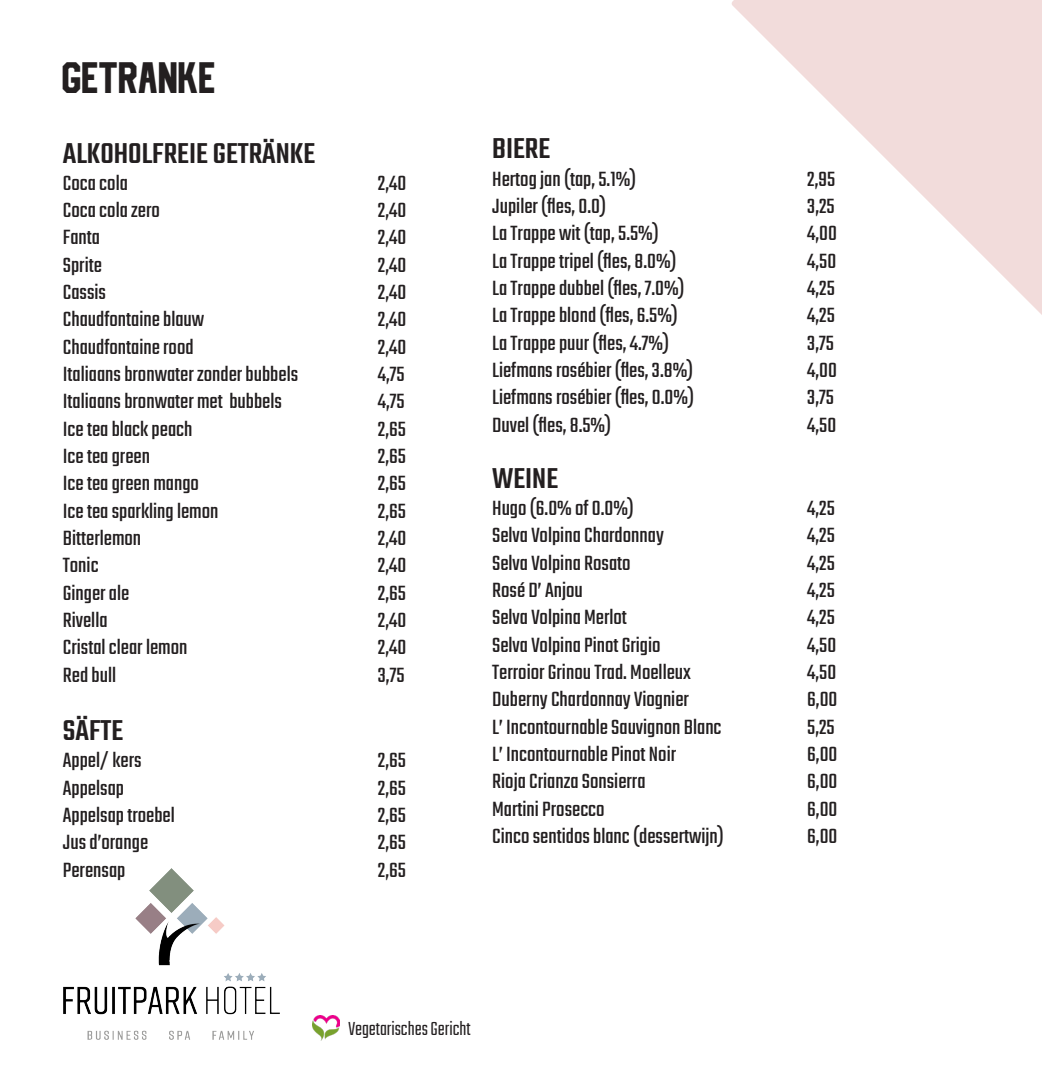
<style>
.page{position:relative;width:1042px;height:1077px;background:#fff}
.page>*{position:absolute;margin:0;border:0;box-sizing:border-box;transform-origin:0 0}
.t1{font:43.75px "CLASSIC Regular";color:#231f20}
.t2{font:500 31.5px "Teko";color:#231f20}
.t3{font:22.75px "Teko";color:#231f20}
.t4{font:300 21px "Teko";color:#231f20}
</style>
<div class="page">
<svg style="left:731px;top:0;width:311px;height:315px"></svg>
<img style="left:63px;top:868px;width:217px;height:171px">
<img style="left:313px;top:1015px;width:26px;height:25px">
<p class="t1" style="left:63px;top:53px;width:155px">GETRÄNKE</p>
<p class="t2" style="left:63px;top:135px;width:254px">ALKOHOLFREIE GETRÄNKE</p>
<p class="t3" style="left:63px;top:170px;width:67px">Coca cola</p>
<p class="t3" style="left:378px;top:170px;width:30px">2,40</p>
<p class="t3" style="left:63px;top:198px;width:99px">Coca cola zero</p>
<p class="t3" style="left:378px;top:198px;width:30px">2,40</p>
<p class="t3" style="left:63px;top:225px;width:39px">Fanta</p>
<p class="t3" style="left:378px;top:225px;width:30px">2,40</p>
<p class="t3" style="left:63px;top:252px;width:41px">Sprite</p>
<p class="t3" style="left:378px;top:252px;width:30px">2,40</p>
<p class="t3" style="left:63px;top:279px;width:45px">Cassis</p>
<p class="t3" style="left:378px;top:279px;width:30px">2,40</p>
<p class="t3" style="left:63px;top:307px;width:143px">Chaudfontaine blauw</p>
<p class="t3" style="left:378px;top:307px;width:30px">2,40</p>
<p class="t3" style="left:63px;top:334px;width:132px">Chaudfontaine rood</p>
<p class="t3" style="left:378px;top:334px;width:30px">2,40</p>
<p class="t3" style="left:63px;top:361px;width:237px">Italiaans bronwater zonder bubbels</p>
<p class="t3" style="left:378px;top:361px;width:28px">4,75</p>
<p class="t3" style="left:63px;top:389px;width:221px">Italiaans bronwater met bubbels</p>
<p class="t3" style="left:378px;top:389px;width:28px">4,75</p>
<p class="t3" style="left:63px;top:416px;width:131px">Ice tea black peach</p>
<p class="t3" style="left:378px;top:416px;width:30px">2,65</p>
<p class="t3" style="left:63px;top:443px;width:89px">Ice tea green</p>
<p class="t3" style="left:378px;top:443px;width:30px">2,65</p>
<p class="t3" style="left:63px;top:471px;width:138px">Ice tea green mango</p>
<p class="t3" style="left:378px;top:471px;width:30px">2,65</p>
<p class="t3" style="left:63px;top:498px;width:157px">Ice tea sparkling lemon</p>
<p class="t3" style="left:378px;top:498px;width:30px">2,65</p>
<p class="t3" style="left:63px;top:525px;width:80px">Bitterlemon</p>
<p class="t3" style="left:378px;top:525px;width:30px">2,40</p>
<p class="t3" style="left:63px;top:552px;width:37px">Tonic</p>
<p class="t3" style="left:378px;top:552px;width:30px">2,40</p>
<p class="t3" style="left:63px;top:580px;width:68px">Ginger ale</p>
<p class="t3" style="left:378px;top:580px;width:30px">2,65</p>
<p class="t3" style="left:63px;top:607px;width:46px">Rivella</p>
<p class="t3" style="left:378px;top:607px;width:30px">2,40</p>
<p class="t3" style="left:63px;top:634px;width:126px">Cristal clear lemon</p>
<p class="t3" style="left:378px;top:634px;width:30px">2,40</p>
<p class="t3" style="left:63px;top:662px;width:55px">Red bull</p>
<p class="t3" style="left:378px;top:662px;width:28px">3,75</p>
<p class="t2" style="left:63px;top:712px;width:62px">SÄFTE</p>
<p class="t3" style="left:63px;top:747px;width:80px">Appel/ kers</p>
<p class="t3" style="left:378px;top:747px;width:30px">2,65</p>
<p class="t3" style="left:63px;top:775px;width:63px">Appelsap</p>
<p class="t3" style="left:378px;top:775px;width:30px">2,65</p>
<p class="t3" style="left:63px;top:802px;width:113px">Appelsap troebel</p>
<p class="t3" style="left:378px;top:802px;width:30px">2,65</p>
<p class="t3" style="left:63px;top:829px;width:87px">Jus d’orange</p>
<p class="t3" style="left:378px;top:829px;width:30px">2,65</p>
<p class="t3" style="left:63px;top:857px;width:64px">Perensap</p>
<p class="t3" style="left:378px;top:857px;width:30px">2,65</p>
<p class="t2" style="left:492px;top:130px;width:59px">BIERE</p>
<p class="t3" style="left:492px;top:166px;width:146px">Hertog jan (tap, 5.1%)</p>
<p class="t3" style="left:807px;top:166px;width:29px">2,95</p>
<p class="t3" style="left:492px;top:193px;width:115px">Jupiler (fles, 0.0)</p>
<p class="t3" style="left:807px;top:193px;width:29px">3,25</p>
<p class="t3" style="left:492px;top:221px;width:168px">La Trappe wit (tap, 5.5%)</p>
<p class="t3" style="left:807px;top:221px;width:31px">4,00</p>
<p class="t3" style="left:492px;top:248px;width:186px">La Trappe tripel (fles, 8.0%)</p>
<p class="t3" style="left:807px;top:248px;width:31px">4,50</p>
<p class="t3" style="left:492px;top:275px;width:194px">La Trappe dubbel (fles, 7.0%)</p>
<p class="t3" style="left:807px;top:275px;width:29px">4,25</p>
<p class="t3" style="left:492px;top:303px;width:187px">La Trappe blond (fles, 6.5%)</p>
<p class="t3" style="left:807px;top:303px;width:29px">4,25</p>
<p class="t3" style="left:492px;top:330px;width:178px">La Trappe puur (fles, 4.7%)</p>
<p class="t3" style="left:807px;top:330px;width:28px">3,75</p>
<p class="t3" style="left:492px;top:357px;width:203px">Liefmans rosébier (fles, 3.8%)</p>
<p class="t3" style="left:807px;top:357px;width:31px">4,00</p>
<p class="t3" style="left:492px;top:385px;width:203px">Liefmans rosébier (fles, 0.0%)</p>
<p class="t3" style="left:807px;top:385px;width:28px">3,75</p>
<p class="t3" style="left:492px;top:412px;width:121px">Duvel (fles, 8.5%)</p>
<p class="t3" style="left:807px;top:412px;width:31px">4,50</p>
<p class="t2" style="left:492px;top:460px;width:67px">WEINE</p>
<p class="t3" style="left:492px;top:495px;width:143px">Hugo (6.0% of 0.0%)</p>
<p class="t3" style="left:807px;top:495px;width:29px">4,25</p>
<p class="t3" style="left:492px;top:523px;width:173px">Selva Volpina Chardonnay</p>
<p class="t3" style="left:807px;top:523px;width:29px">4,25</p>
<p class="t3" style="left:492px;top:550px;width:140px">Selva Volpina Rosato</p>
<p class="t3" style="left:807px;top:550px;width:29px">4,25</p>
<p class="t3" style="left:492px;top:577px;width:92px">Rosé D’ Anjou</p>
<p class="t3" style="left:807px;top:577px;width:29px">4,25</p>
<p class="t3" style="left:492px;top:605px;width:136px">Selva Volpina Merlot</p>
<p class="t3" style="left:807px;top:605px;width:29px">4,25</p>
<p class="t3" style="left:492px;top:632px;width:170px">Selva Volpina Pinot Grigio</p>
<p class="t3" style="left:807px;top:632px;width:31px">4,50</p>
<p class="t3" style="left:492px;top:659px;width:200px">Terroior Grinou Trad. Moelleux</p>
<p class="t3" style="left:807px;top:659px;width:31px">4,50</p>
<p class="t3" style="left:492px;top:686px;width:198px">Duberny Chardonnay Viognier</p>
<p class="t3" style="left:807px;top:686px;width:32px">6,00</p>
<p class="t3" style="left:492px;top:714px;width:231px">L’ Incontournable Sauvignon Blanc</p>
<p class="t3" style="left:807px;top:714px;width:29px">5,25</p>
<p class="t3" style="left:492px;top:741px;width:185px">L’ Incontournable Pinot Noir</p>
<p class="t3" style="left:807px;top:741px;width:32px">6,00</p>
<p class="t3" style="left:492px;top:768px;width:155px">Rioja Crianza Sonsierra</p>
<p class="t3" style="left:807px;top:768px;width:32px">6,00</p>
<p class="t3" style="left:492px;top:796px;width:114px">Martini Prosecco</p>
<p class="t3" style="left:807px;top:796px;width:32px">6,00</p>
<p class="t3" style="left:492px;top:823px;width:233px">Cinco sentidos blanc (dessertwijn)</p>
<p class="t3" style="left:807px;top:823px;width:32px">6,00</p>
<p class="t4" style="left:348px;top:1017px;width:124px">Vegetarisches Gericht</p>
</div>
